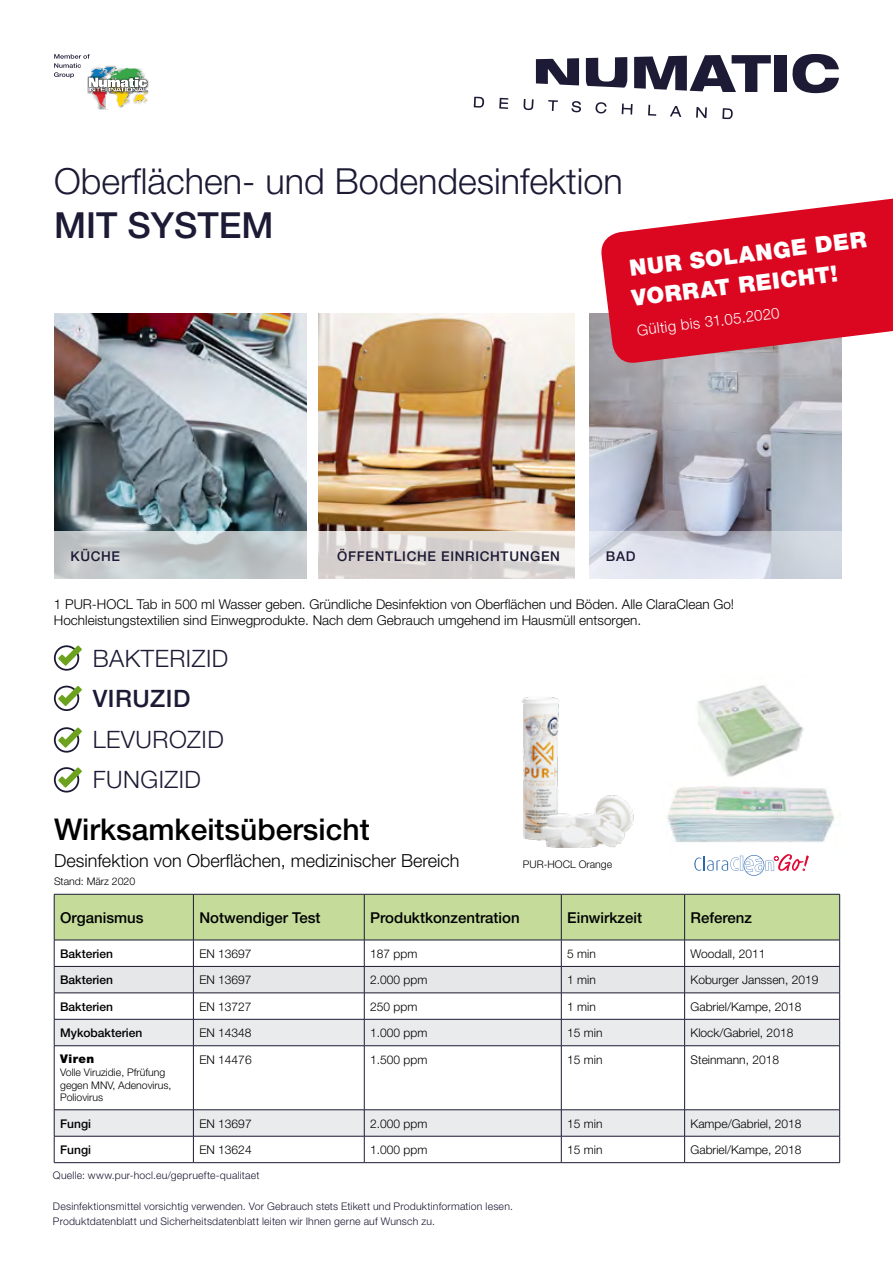
<style>
.page{position:relative;width:893px;height:1263px;background:#fff}
.page>*{position:absolute;margin:0;border:0;box-sizing:border-box;transform-origin:0 0}
.t1{font:300 36px "Helvetica Neue";color:#1c1a34}
.t2{font:500 36px "Helvetica Neue";color:#1c1a34}
.t3{font:500 30px "Helvetica Neue";color:#000}
.t4{font:300 24px/40.2px "Helvetica Neue";letter-spacing:.02em;color:#1c1a34}
.t5{font:500 24px "Helvetica Neue";letter-spacing:.02em;color:#1c1a34}
.t6{font:900 22.5px/30px "Helvetica Neue";color:#fff}
.t7{font:300 18px "Helvetica Neue";color:#000}
.t8{font:500 15px "Helvetica Neue";color:#000}
.t9{font:300 15px "Helvetica Neue";color:#fff}
.t10{font:300 13.5px/16.2px "Helvetica Neue";color:#000}
.t11{font:500 13.5px "Helvetica Neue";letter-spacing:.05em;color:#1c1a34}
.t12{font:300 12px "Helvetica Neue";color:#000}
.t13{font:500 12px "Helvetica Neue";color:#000}
.t14{font:900 12px "Helvetica Neue";letter-spacing:.04em;color:#000}
.t15{font:300 10.5px/15px "Helvetica Neue";letter-spacing:.02em;color:#1c1a34}
.t16{font:300 10.5px/12.6px "Helvetica Neue";color:#000}
</style>
<div class="page">
<img style="left:54px;top:54px;width:95px;height:55px">
<svg style="left:792px;top:54px;width:47px;height:39px"></svg>
<svg style="left:474px;top:97px;width:10px;height:11px"></svg>
<svg style="left:722px;top:108px;width:11px;height:11px"></svg>
<svg style="left:536px;top:58px;width:43px;height:27px"></svg>
<svg style="left:586px;top:57px;width:41px;height:31px"></svg>
<svg style="left:634px;top:55px;width:137px;height:37px"></svg>
<div style="left:775px;top:55px;width:12px;height:37px;background:#1c1a34"></div>
<svg style="left:696px;top:107px;width:11px;height:11px"></svg>
<svg style="left:571px;top:101px;width:10px;height:12px"></svg>
<svg style="left:499px;top:98px;width:9px;height:11px"></svg>
<svg style="left:622px;top:104px;width:11px;height:11px"></svg>
<svg style="left:595px;top:102px;width:11px;height:12px"></svg>
<svg style="left:670px;top:106px;width:11px;height:11px"></svg>
<svg style="left:524px;top:99px;width:10px;height:11px"></svg>
<svg style="left:548px;top:100px;width:10px;height:11px"></svg>
<svg style="left:648px;top:105px;width:8px;height:11px"></svg>
<svg style="left:55px;top:1046px;width:784px;height:90px"></svg>
<svg style="left:54px;top:894px;width:786px;height:151px"></svg>
<hr style="left:54px;top:1045px;width:139px;height:1px;background:#1c1a34">
<hr style="left:54px;top:1046px;width:1px;height:63px;background:#1c1a34">
<hr style="left:193px;top:1045px;width:171px;height:1px;background:#1c1a34">
<hr style="left:193px;top:1046px;width:1px;height:63px;background:#1c1a34">
<hr style="left:364px;top:1045px;width:197px;height:1px;background:#1c1a34">
<hr style="left:364px;top:1046px;width:1px;height:63px;background:#1c1a34">
<hr style="left:561px;top:1045px;width:124px;height:1px;background:#1c1a34">
<hr style="left:561px;top:1046px;width:1px;height:63px;background:#1c1a34">
<hr style="left:685px;top:1045px;width:155px;height:1px;background:#1c1a34">
<hr style="left:684px;top:1046px;width:1px;height:63px;background:#1c1a34">
<hr style="left:839px;top:1046px;width:1px;height:63px;background:#1c1a34">
<hr style="left:54px;top:1109px;width:139px;height:1px;background:#1c1a34">
<hr style="left:193px;top:1109px;width:171px;height:1px;background:#1c1a34">
<hr style="left:364px;top:1109px;width:197px;height:1px;background:#1c1a34">
<hr style="left:561px;top:1109px;width:124px;height:1px;background:#1c1a34">
<hr style="left:685px;top:1109px;width:155px;height:1px;background:#1c1a34">
<hr style="left:54px;top:1136px;width:139px;height:1px;background:#1c1a34">
<svg style="left:54px;top:1110px;width:1px;height:52px"></svg>
<hr style="left:193px;top:1136px;width:171px;height:1px;background:#1c1a34">
<svg style="left:193px;top:1110px;width:1px;height:52px"></svg>
<hr style="left:364px;top:1136px;width:197px;height:1px;background:#1c1a34">
<svg style="left:364px;top:1110px;width:1px;height:52px"></svg>
<hr style="left:561px;top:1136px;width:124px;height:1px;background:#1c1a34">
<svg style="left:561px;top:1110px;width:1px;height:52px"></svg>
<hr style="left:685px;top:1136px;width:155px;height:1px;background:#1c1a34">
<svg style="left:684px;top:1110px;width:1px;height:52px"></svg>
<svg style="left:839px;top:1110px;width:1px;height:52px"></svg>
<hr style="left:54px;top:1162px;width:139px;height:1px;background:#1c1a34">
<hr style="left:193px;top:1162px;width:171px;height:1px;background:#1c1a34">
<hr style="left:364px;top:1162px;width:197px;height:1px;background:#1c1a34">
<hr style="left:561px;top:1162px;width:124px;height:1px;background:#1c1a34">
<hr style="left:685px;top:1162px;width:155px;height:1px;background:#1c1a34">
<img style="left:54px;top:314px;width:252px;height:217px">
<img style="left:589px;top:314px;width:253px;height:217px">
<img style="left:319px;top:314px;width:255px;height:217px">
<svg style="left:54px;top:531px;width:253px;height:48px;background:#c2c8ca"></svg>
<svg style="left:589px;top:531px;width:253px;height:48px;background:#d4d8e3"></svg>
<svg style="left:318px;top:531px;width:257px;height:48px;background:#ddd7d5"></svg>
<svg style="left:599px;top:198px;width:294px;height:167px;fill:#db061f"></svg>
<div style="left:54px;top:645px;width:25px;height:26px;border:2px solid #1c1a34;border-radius:50%"></div>
<svg style="left:58px;top:645px;width:24px;height:21px"></svg>
<div style="left:54px;top:686px;width:25px;height:25px;border:2px solid #1c1a34;border-radius:50%"></div>
<svg style="left:58px;top:686px;width:24px;height:20px"></svg>
<div style="left:54px;top:727px;width:25px;height:26px;border:2px solid #1c1a34;border-radius:50%"></div>
<svg style="left:58px;top:727px;width:24px;height:21px"></svg>
<div style="left:54px;top:767px;width:25px;height:25px;border:2px solid #1c1a34;border-radius:50%"></div>
<svg style="left:58px;top:767px;width:24px;height:20px"></svg>
<img style="left:522px;top:697px;width:112px;height:150px">
<img style="left:698px;top:685px;width:106px;height:92px">
<img style="left:667px;top:786px;width:173px;height:56px">
<svg style="left:694px;top:854px;width:115px;height:22px"></svg>
<h1 class="t1" style="left:54px;top:159px;width:570px">Oberflächen- und Bodendesinfektion</h1>
<h1 class="t2" style="left:54px;top:203px;width:221px">MIT SYSTEM</h1>
<h3 class="t6" style="left:626px;top:253px;width:241px;rotate:-7deg">NUR SOLANGE DER<br>VORRAT REICHT!</h3>
<p class="t9" style="left:636px;top:321px;width:145px;rotate:-7deg">Gültig bis 31.05.2020</p>
<p class="t11" style="left:70px;top:548px;width:51px">KÜCHE</p>
<p class="t11" style="left:337px;top:548px;width:224px">ÖFFENTLICHE EINRICHTUNGEN</p>
<p class="t11" style="left:606px;top:548px;width:31px">BAD</p>
<p class="t10" style="left:54px;top:595px;width:682px">1 PUR-HOCL Tab in 500 ml Wasser geben. Gründliche Desinfektion von Oberflächen und Böden. Alle ClaraClean Go!<br>Hochleistungstextilien sind Einwegprodukte. Nach dem Gebrauch umgehend im Hausmüll entsorgen.</p>
<h3 class="t4" style="left:93px;top:638px;width:137px">BAKTERIZID</h3>
<h3 class="t5" style="left:93px;top:685px;width:99px">VIRUZID</h3>
<h3 class="t4" style="left:93px;top:719px;width:132px">LEVUROZID<br>FUNGIZID</h3>
<h2 class="t3" style="left:54px;top:811px;width:317px">Wirksamkeitsübersicht</h2>
<h3 class="t7" style="left:54px;top:849px;width:407px">Desinfektion von Oberflächen, medizinischer Bereich</h3>
<p class="t16" style="left:54px;top:874px;width:83px">Stand: März 2020</p>
<p class="t16" style="left:523px;top:857px;width:91px">PUR-HOCL Orange</p>
<p class="t8" style="left:60px;top:909px;width:85px">Organismus</p>
<p class="t8" style="left:199px;top:909px;width:123px">Notwendiger Test</p>
<p class="t8" style="left:370px;top:909px;width:151px">Produktkonzentration</p>
<p class="t8" style="left:567px;top:909px;width:76px">Einwirkzeit</p>
<p class="t8" style="left:691px;top:909px;width:63px">Referenz</p>
<p class="t13" style="left:60px;top:946px;width:54px">Bakterien</p>
<p class="t12" style="left:199px;top:946px;width:54px">EN 13697</p>
<p class="t12" style="left:370px;top:946px;width:49px">187 ppm</p>
<p class="t12" style="left:567px;top:946px;width:30px">5 min</p>
<p class="t12" style="left:691px;top:946px;width:76px">Woodall, 2011</p>
<p class="t13" style="left:60px;top:973px;width:54px">Bakterien</p>
<p class="t12" style="left:199px;top:973px;width:54px">EN 13697</p>
<p class="t12" style="left:370px;top:973px;width:59px">2.000 ppm</p>
<p class="t12" style="left:567px;top:973px;width:30px">1 min</p>
<p class="t12" style="left:691px;top:973px;width:129px">Koburger Janssen, 2019</p>
<p class="t13" style="left:60px;top:999px;width:54px">Bakterien</p>
<p class="t12" style="left:199px;top:999px;width:54px">EN 13727</p>
<p class="t12" style="left:370px;top:999px;width:49px">250 ppm</p>
<p class="t12" style="left:567px;top:999px;width:30px">1 min</p>
<p class="t12" style="left:691px;top:999px;width:112px">Gabriel/Kampe, 2018</p>
<p class="t13" style="left:60px;top:1026px;width:84px">Mykobakterien</p>
<p class="t12" style="left:199px;top:1026px;width:54px">EN 14348</p>
<p class="t12" style="left:370px;top:1026px;width:59px">1.000 ppm</p>
<p class="t12" style="left:567px;top:1026px;width:37px">15 min</p>
<p class="t12" style="left:691px;top:1026px;width:104px">Klock/Gabriel, 2018</p>
<p class="t14" style="left:60px;top:1052px;width:36px">Viren</p>
<p class="t16" style="left:60px;top:1066px;width:113px">Volle Viruzidie, Pfrüfung gegen MNV, Adenovirus,<br>Poliovirus</p>
<p class="t12" style="left:199px;top:1052px;width:54px">EN 14476</p>
<p class="t12" style="left:370px;top:1052px;width:59px">1.500 ppm</p>
<p class="t12" style="left:567px;top:1052px;width:37px">15 min</p>
<p class="t12" style="left:691px;top:1052px;width:90px">Steinmann, 2018</p>
<p class="t13" style="left:60px;top:1116px;width:32px">Fungi</p>
<p class="t12" style="left:199px;top:1116px;width:54px">EN 13697</p>
<p class="t12" style="left:370px;top:1116px;width:59px">2.000 ppm</p>
<p class="t12" style="left:567px;top:1116px;width:37px">15 min</p>
<p class="t12" style="left:691px;top:1116px;width:112px">Kampe/Gabriel, 2018</p>
<p class="t13" style="left:60px;top:1143px;width:32px">Fungi</p>
<p class="t12" style="left:199px;top:1142px;width:54px">EN 13624</p>
<p class="t12" style="left:370px;top:1142px;width:59px">1.000 ppm</p>
<p class="t12" style="left:567px;top:1142px;width:37px">15 min</p>
<p class="t12" style="left:691px;top:1142px;width:112px">Gabriel/Kampe, 2018</p>
<p class="t15" style="left:53px;top:1167px;width:208px">Quelle: www.pur-hocl.eu/gepruefte-qualitaet</p>
<p class="t15" style="left:53px;top:1198px;width:461px">Desinfektionsmittel vorsichtig verwenden. Vor Gebrauch stets Etikett und Produktinformation lesen.<br>Produktdatenblatt und Sicherheitsdatenblatt leiten wir Ihnen gerne auf Wunsch zu.</p>
</div>
